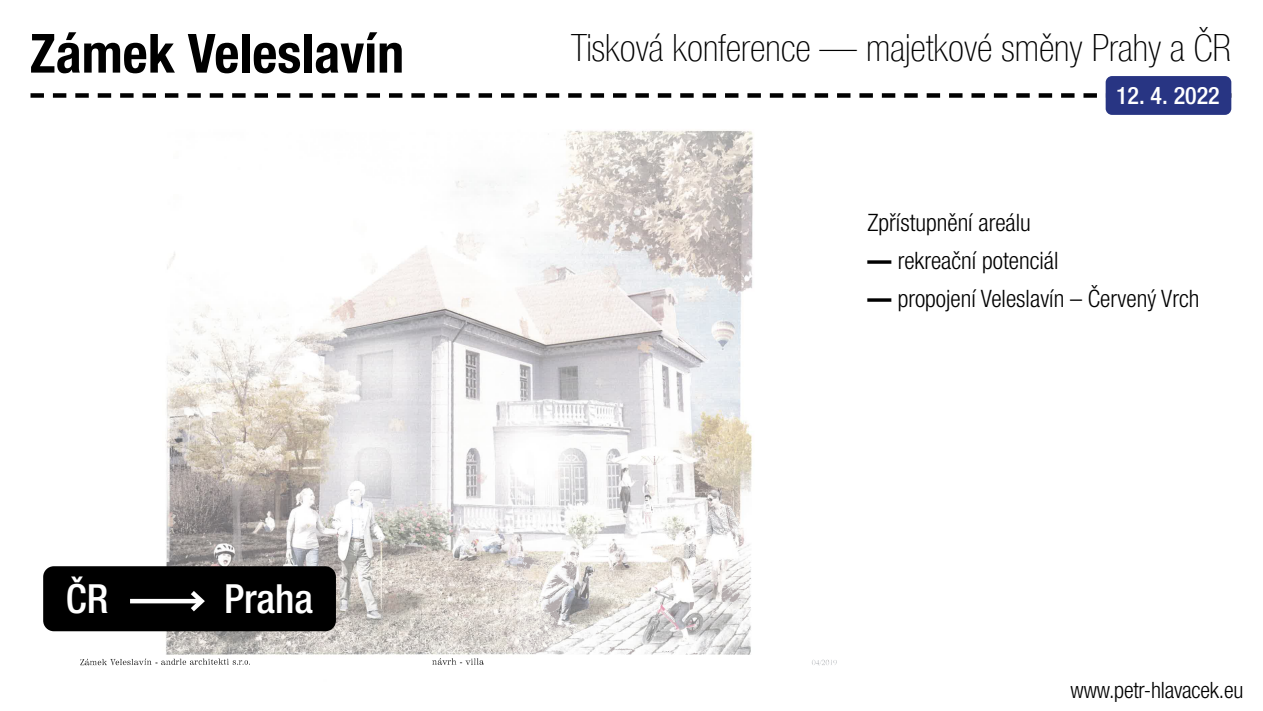
<style>
.page{position:relative;width:1263px;height:711px;background:#fff}
.page>*{position:absolute;margin:0;border:0;box-sizing:border-box;transform-origin:0 0}
.t1{font:700 condensed 54px "Helvetica Neue LT Com";color:#000}
.t2{font:500 condensed 40.2px "Helvetica Neue LT Com";color:#fff}
.t3{font:100 condensed 37.5px "Helvetica Neue LT Com";color:#000}
.t4{font:300 condensed 24px "Helvetica Neue LT Com";color:#000}
.t5{font:500 condensed 24px "Helvetica Neue LT Com";color:#fff}
.t6{font:300 condensed 22.5px "Helvetica Neue LT Com";letter-spacing:-.01em;color:#000}
.s1{font-weight:900}
</style>
<div class="page">
<svg style="left:31px;top:93px;width:1075px;height:5px"></svg>
<div style="left:1106px;top:76px;width:125px;height:39px;background:#283583;border-radius:6px"></div>
<img style="left:44px;top:130px;width:709px;height:535px">
<img style="left:170px;top:508px;width:29px;height:27px">
<img style="left:79px;top:656px;width:171px;height:10px">
<svg style="left:353px;top:487px;width:7px;height:4px"></svg>
<img style="left:349px;top:496px;width:4px;height:42px">
<img style="left:517px;top:492px;width:234px;height:163px">
<img style="left:812px;top:659px;width:25px;height:7px">
<svg style="left:827px;top:659px;width:3px;height:4px"></svg>
<img style="left:689px;top:541px;width:8px;height:17px">
<img style="left:641px;top:510px;width:11px;height:17px">
<svg style="left:652px;top:456px;width:5px;height:9px"></svg>
<svg style="left:661px;top:649px;width:7px;height:3px"></svg>
<svg style="left:645px;top:496px;width:8px;height:16px"></svg>
<img style="left:432px;top:656px;width:52px;height:8px">
<img style="left:216px;top:543px;width:15px;height:12px">
<svg style="left:166px;top:438px;width:2px;height:6px"></svg>
<div style="left:43px;top:566px;width:293px;height:64px;background:#000;border-radius:11px"></div>
<div style="left:130px;top:598px;width:72px;height:5px;background:#fff"></div>
<svg style="left:186px;top:591px;width:19px;height:21px"></svg>
<p class="t1" style="left:30px;top:21px;width:376px">Zámek Veleslavín</p>
<p class="t2" style="left:66px;top:574px;width:44px">ČR</p>
<p class="t2" style="left:224px;top:574px;width:91px">Praha</p>
<h3 class="t3" style="left:571px;top:26px;width:662px">Tisková konference — majetkové směny Prahy a ČR</h3>
<p class="t5" style="left:1116px;top:81px;width:105px">12. 4. 2022</p>
<p class="t4" style="left:867px;top:209px;width:165px">Zpřístupnění areálu</p>
<p class="t4" style="left:867px;top:247px;width:192px"><span class="s1">—</span> rekreační potenciál</p>
<p class="t4" style="left:867px;top:285px;width:333px"><span class="s1">—</span> propojení Veleslavín – Červený Vrch</p>
<p class="t6" style="left:1070px;top:676px;width:174px">www.petr-hlavacek.eu</p>
</div>
